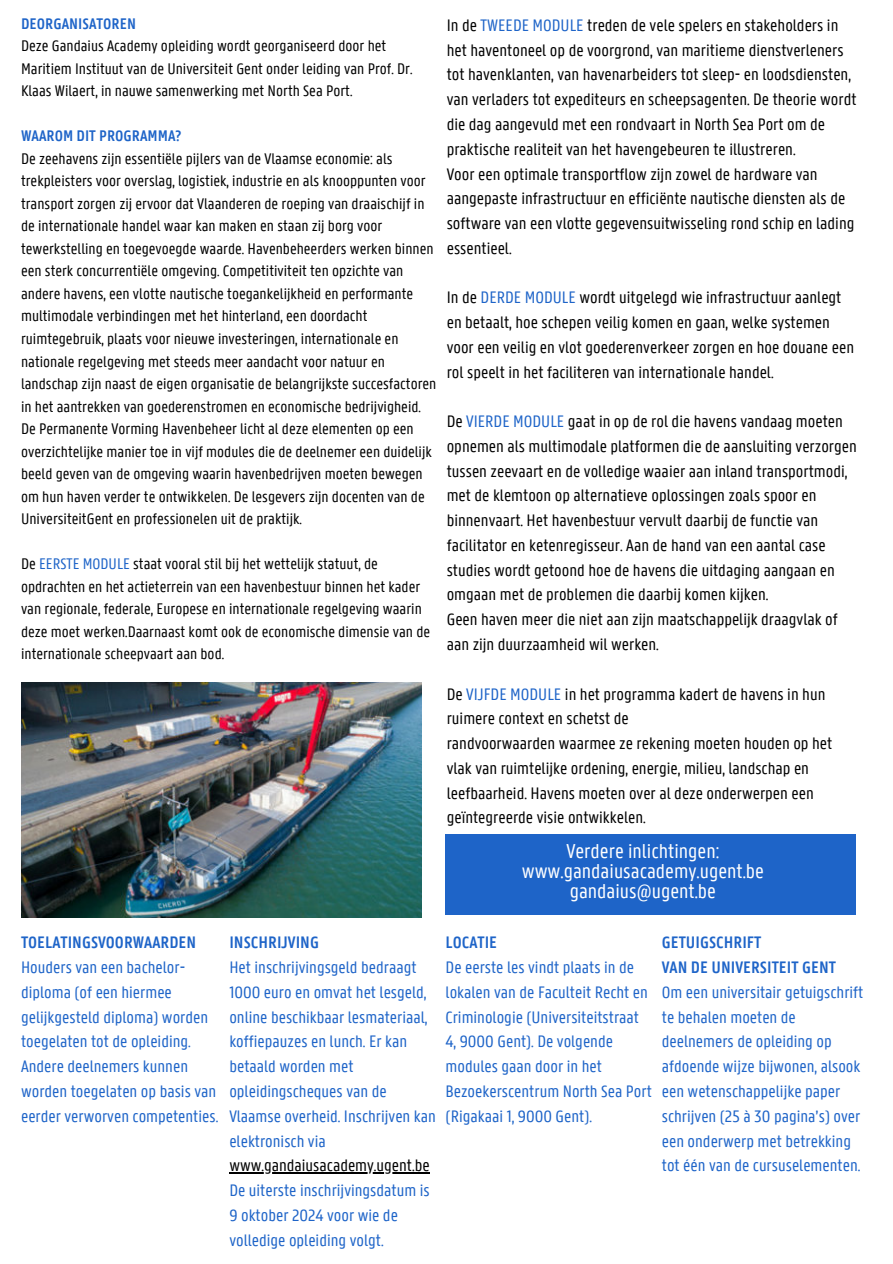
<style>
.page{position:relative;width:893px;height:1264px;background:#fff}
.page>*{position:absolute;margin:0;border:0;box-sizing:border-box;transform-origin:0 0}
.t1{font:21.75px/20.2px "U Gent Panno Text";color:#fff;text-align:center}
.t2{font:18px/24.8px "U Gent Panno Text";color:#000}
.t3{font:18px/24.8px "U Gent Panno Text";color:#1e64c8}
.t4{font:600 18px "U Gent Panno Text";color:#1e64c8}
.t5{font:16.65px/22.5px "U Gent Panno Text";color:#000}
.t6{font:600 16.65px "U Gent Panno Text";color:#1e64c8}
.s1{color:#1e64c8}
</style>
<div class="page">
<div style="left:445px;top:834px;width:410px;height:80px;background:#1e64c8"></div>
<img style="left:21px;top:682px;width:401px;height:235px">
<hr style="left:229px;top:1172px;width:201px;height:1px;background:#000">
<p class="t6" style="left:21px;top:16px;width:116px">DEORGANISATOREN</p>
<h1 class="t5" style="left:21px;top:36px;width:393px">Deze Gandaius Academy opleiding wordt georganiseerd door het<br>Maritiem Instituut van de Universiteit Gent onder leiding van Prof. Dr.<br>Klaas Wilaert, in nauwe samenwerking met North Sea Port.</h1>
<p class="t6" style="left:21px;top:129px;width:162px">WAAROM DIT PROGRAMMA?</p>
<p class="t5" style="left:21px;top:148px;width:417px">De zeehavens zijn essentiële pijlers van de Vlaamse economie: als trekpleisters voor overslag, logistiek, industrie en als knooppunten voor transport zorgen zij ervoor dat Vlaanderen de roeping van draaischijf in de internationale handel waar kan maken en staan zij borg voor tewerkstelling en toegevoegde waarde. Havenbeheerders werken binnen een sterk concurrentiële omgeving. Competitiviteit ten opzichte van andere havens, een vlotte nautische toegankelijkheid en performante multimodale verbindingen met het hinterland, een doordacht ruimtegebruik, plaats voor nieuwe investeringen, internationale en nationale regelgeving met steeds meer aandacht voor natuur en landschap zijn naast de eigen organisatie de belangrijkste succesfactoren in het aantrekken van goederenstromen en economische bedrijvigheid.<br>De Permanente Vorming Havenbeheer licht al deze elementen op een overzichtelijke manier toe in vijf modules die de deelnemer een duidelijk beeld geven van de omgeving waarin havenbedrijven moeten bewegen om hun haven verder te ontwikkelen. De lesgevers zijn docenten van de UniversiteitGent en professionelen uit de praktijk.</p>
<p class="t5" style="left:21px;top:553px;width:400px">De <span class="s1">EERSTE MODULE</span> staat vooral stil bij het wettelijk statuut, de opdrachten en het actieterrein van een havenbestuur binnen het kader</p>
<p class="t5" style="left:21px;top:598px;width:410px">van regionale, federale, Europese en internationale regelgeving waarin deze moet werken.Daarnaast komt ook de economische dimensie van de internationale scheepvaart aan bod.</p>
<p class="t2" style="left:446px;top:14px;width:411px">In de <span class="s1">TWEEDE MODULE</span> treden de vele spelers en stakeholders in het haventoneel op de voorgrond, van maritieme dienstverleners tot havenklanten, van havenarbeiders tot sleep- en loodsdiensten, van verladers tot expediteurs en scheepsagenten. De theorie wordt die dag aangevuld met een rondvaart in North Sea Port om de praktische realiteit van het havengebeuren te illustreren.</p>
<p class="t2" style="left:446px;top:162px;width:409px">Voor een optimale transportflow zijn zowel de hardware van aangepaste infrastructuur en efficiënte nautische diensten als de software van een vlotte gegevensuitwisseling rond schip en lading essentieel.</p>
<p class="t2" style="left:446px;top:286px;width:409px">In de <span class="s1">DERDE MODULE</span> wordt uitgelegd wie infrastructuur aanlegt en betaalt, hoe schepen veilig komen en gaan, welke systemen voor een veilig en vlot goederenverkeer zorgen en hoe douane een rol speelt in het faciliteren van internationale handel.</p>
<p class="t2" style="left:446px;top:410px;width:411px">De <span class="s1">VIERDE MODULE</span> gaat in op de rol die havens vandaag moeten opnemen als multimodale platformen die de aansluiting verzorgen</p>
<p class="t2" style="left:446px;top:459px;width:402px">tussen zeevaart en de volledige waaier aan inland transportmodi, met de klemtoon op alternatieve oplossingen zoals spoor en binnenvaart. Het havenbestuur vervult daarbij de functie van facilitator en ketenregisseur. Aan de hand van een aantal case studies wordt getoond hoe de havens die uitdaging aangaan en omgaan met de problemen die daarbij komen kijken.</p>
<p class="t2" style="left:446px;top:608px;width:392px">Geen haven meer die niet aan zijn maatschappelijk draagvlak of aan zijn duurzaamheid wil werken.</p>
<p class="t2" style="left:446px;top:682px;width:380px">De <span class="s1">VIJFDE MODULE</span> in het programma kadert de havens in hun ruimere context en schetst de</p>
<p class="t2" style="left:446px;top:732px;width:387px">randvoorwaarden waarmee ze rekening moeten houden op het vlak van ruimtelijke ordening, energie, milieu, landschap en leefbaarheid. Havens moeten over al deze onderwerpen een geïntegreerde visie ontwikkelen.</p>
<p class="t1" style="left:521px;top:842px;width:244px">Verdere inlichtingen: www.gandaiusacademy.ugent.be gandaius@ugent.be</p>
<p class="t4" style="left:21px;top:934px;width:177px">TOELATINGSVOORWAARDEN</p>
<p class="t3" style="left:21px;top:956px;width:199px">Houders van een bachelor&shy;diploma (of een hiermee gelijkgesteld diploma) worden toegelaten tot de opleiding.<br>Andere deelnemers kunnen worden toegelaten op basis van eerder verworven competenties.</p>
<p class="t4" style="left:229px;top:934px;width:91px">INSCHRIJVING</p>
<p class="t3" style="left:229px;top:956px;width:208px">Het inschrijvingsgeld bedraagt<br>1000 euro en omvat het lesgeld, online beschikbaar lesmateriaal, koffiepauzes en lunch. Er kan betaald worden met opleidingscheques van de<br>Vlaamse overheid. Inschrijven kan elektronisch via</p>
<p class="t2" style="left:229px;top:1154px;width:202px">www.gandaiusacademy.ugent.be</p>
<p class="t3" style="left:229px;top:1178px;width:202px">De uiterste inschrijvingsdatum is<br>9 oktober 2024 voor wie de volledige opleiding volgt.</p>
<p class="t4" style="left:445px;top:934px;width:53px">LOCATIE</p>
<p class="t3" style="left:445px;top:956px;width:208px">De eerste les vindt plaats in de lokalen van de Faculteit Recht en<br>Criminologie (Universiteitstraat<br>4, 9000 Gent). De volgende modules gaan door in het<br>Bezoekerscentrum North Sea Port (Rigakaai 1, 9000 Gent).</p>
<p class="t4" style="left:661px;top:934px;width:101px">GETUIGSCHRIFT</p>
<p class="t4" style="left:661px;top:959px;width:176px">VAN DE UNIVERSITEIT GENT</p>
<p class="t3" style="left:661px;top:980px;width:203px">Om een universitair getuigschrift te behalen moeten de deelnemers de opleiding op afdoende wijze bijwonen, alsook een wetenschappelijke paper schrijven (25 à 30 pagina’s) over een onderwerp met betrekking tot één van de cursuselementen.</p>
</div>
